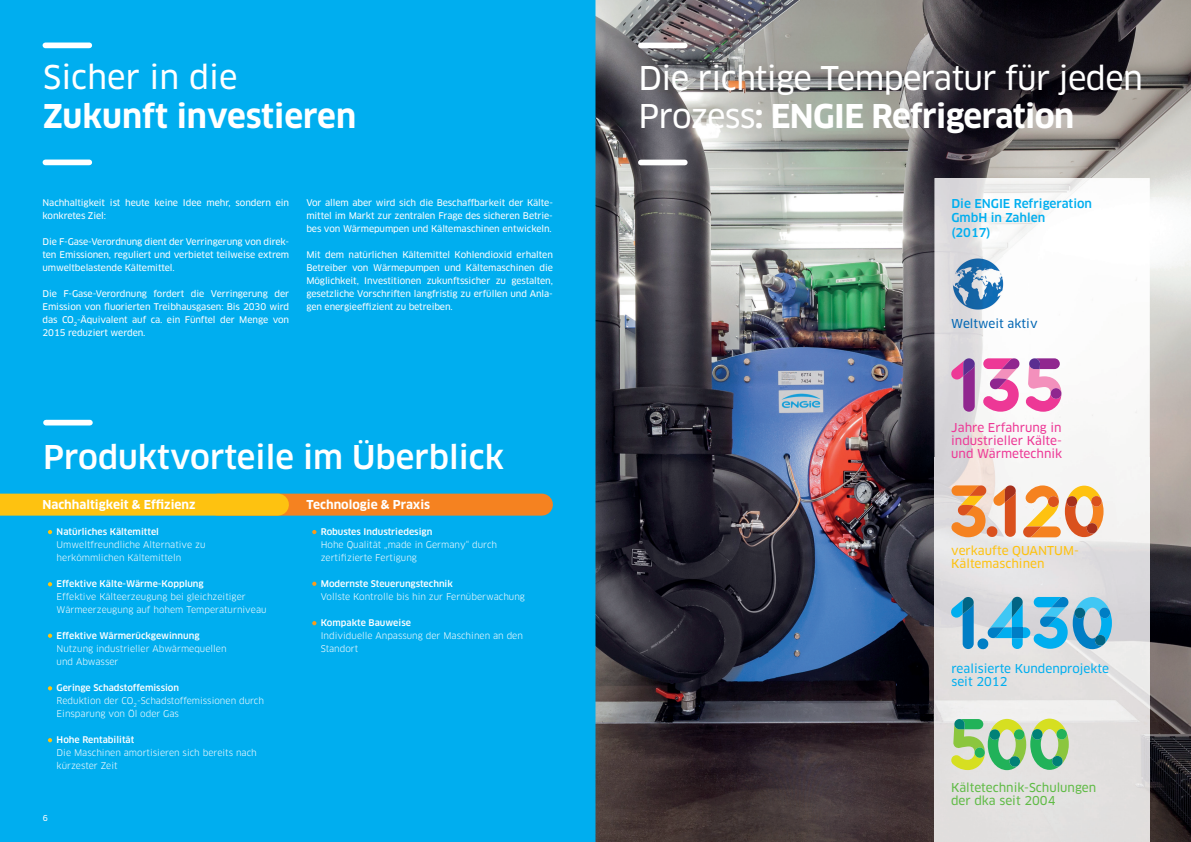
<style>
.page{position:relative;width:1191px;height:842px;background:#fff}
.page>*{position:absolute;margin:0;border:0;box-sizing:border-box;transform-origin:0 0}
.t1{font:32px "Clan Pro News";letter-spacing:-.02em;color:#fff}
.t2{font:700 32px "Clan Pro";letter-spacing:-.02em;color:#fff}
.t3{font:500 32px "Clan Pro";color:#fff}
.t4{font:700 32px "Clan Pro";color:#fff}
.t5{font:32px "Clan Pro News";color:#fff}
.t6{font:12px/13px "Clan Pro News";color:#ed3896;text-align:justify}
.t7{font:700 12px "Clan Pro";color:#fff}
.t8{font:500 12px/14.4px "Clan Pro";color:#00aeef}
.t9{font:12px/13px "Clan Pro News";color:#60bb46}
.t10{font:12px/13px "Clan Pro News";color:#00aeef}
.t11{font:12px/13px "Clan Pro News";color:#fec210}
.t12{font:12px "Clan Pro News";color:#0166b3}
.t13{font:9px/13px "Clan Pro News";letter-spacing:-.01em;color:#fff;text-align:justify}
.t14{font:9px/13px "Clan Pro";color:#fff}
.t15{font:500 9px "Clan Pro";color:#fff}
.t16{font:8px "Clan Pro News";color:#fff}
.s1{font-weight:500}
.s2{font-family:"Clan Pro News";font-weight:400}
</style>
<div class="page">
<div style="left:0;top:0;width:595px;height:842px;background:#00aeef"></div>
<div style="left:45px;top:43px;width:44px;height:5px;background:#fff"></div>
<div style="left:45px;top:160px;width:44px;height:5px;background:#fff"></div>
<img style="left:595px;top:0;width:596px;height:842px">
<div style="left:641px;top:43px;width:44px;height:5px;background:#fff"></div>
<div style="left:641px;top:160px;width:44px;height:5px;background:#fff"></div>
<img style="left:934px;top:178px;width:215px;height:664px">
<div style="left:46px;top:420px;width:44px;height:5px;background:#fff"></div>
<svg style="left:950px;top:358px;width:24px;height:54px"></svg>
<svg style="left:1025px;top:358px;width:36px;height:54px"></svg>
<svg style="left:982px;top:358px;width:37px;height:54px"></svg>
<img style="left:951px;top:256px;width:52px;height:54px">
<svg style="left:950px;top:719px;width:118px;height:51px;background:#9ecd8c"></svg>
<div style="left:218px;top:494px;width:324px;height:22px;background:#f58220"></div>
<svg style="left:1023px;top:485px;width:80px;height:52px"></svg>
<svg style="left:951px;top:485px;width:64px;height:53px;background:#e6a477"></svg>
<div style="left:0;top:494px;width:278px;height:22px;background:#fec210"></div>
<svg style="left:950px;top:597px;width:162px;height:53px;background:#76bad8"></svg>
<svg style="left:48px;top:530px;width:4px;height:4px"></svg>
<svg style="left:48px;top:582px;width:4px;height:4px"></svg>
<svg style="left:48px;top:634px;width:4px;height:4px"></svg>
<svg style="left:48px;top:686px;width:4px;height:4px"></svg>
<svg style="left:48px;top:738px;width:4px;height:4px"></svg>
<svg style="left:312px;top:530px;width:4px;height:4px"></svg>
<svg style="left:312px;top:582px;width:4px;height:4px"></svg>
<svg style="left:312px;top:621px;width:4px;height:4px"></svg>
<h1 class="t5" style="left:43px;top:59px;width:196px">Sicher in die</h1>
<h1 class="t4" style="left:43px;top:97px;width:314px">Zukunft investieren</h1>
<p class="t13" style="left:43px;top:196px;width:248px">Nachhaltigkeit ist heute keine Idee mehr, sondern ein konkretes Ziel:</p>
<p class="t13" style="left:43px;top:235px;width:248px">Die F-Gase-Verordnung dient der Verringerung von direk&shy;ten Emissionen, reguliert und verbietet teilweise extrem umweltbelastende Kältemittel.</p>
<p class="t13" style="left:43px;top:287px;width:248px">Die F-Gase-Verordnung fordert die Verringerung der Emission von fluorierten Treibhausgasen: Bis 2030 wird das CO<sub>2</sub>-Äquivalent auf ca. ein Fünftel der Menge von 2015 reduziert werden.</p>
<p class="t13" style="left:306px;top:196px;width:248px">Vor allem aber wird sich die Beschaffbarkeit der Kälte&shy;mittel im Markt zur zentralen Frage des sicheren Betrie&shy;bes von Wärmepumpen und Kältemaschinen entwickeln.</p>
<p class="t13" style="left:306px;top:248px;width:248px">Mit dem natürlichen Kältemittel Kohlendioxid erhalten Betreiber von Wärmepumpen und Kältemaschinen die Möglichkeit, Investitionen zukunftssicher zu gestalten, gesetzliche Vorschriften langfristig zu erfüllen und Anla&shy;gen energieeffizient zu betreiben.</p>
<h1 class="t3" style="left:43px;top:439px;width:462px">Produktvorteile im Überblick</h1>
<h2 class="t7" style="left:42px;top:498px;width:155px">Nachhaltigkeit &amp; Effizienz</h2>
<p class="t15" style="left:57px;top:527px;width:104px">Natürliches Kältemittel</p>
<p class="t14" style="left:57px;top:539px;width:150px">Umweltfreundliche Alternative zu herkömmlichen Kältemitteln</p>
<p class="t15" style="left:57px;top:579px;width:149px">Effektive Kälte-Wärme-Kopplung</p>
<p class="t14" style="left:57px;top:591px;width:211px">Effektive Kälteerzeugung bei gleichzeitiger<br>Wärmeerzeugung auf hohem Temperaturniveau</p>
<p class="t15" style="left:57px;top:631px;width:144px">Effektive Wärmerückgewinnung</p>
<p class="t14" style="left:57px;top:643px;width:171px">Nutzung industrieller Abwärmequellen und Abwasser</p>
<p class="t14" style="left:57px;top:682px;width:209px"><span class="s1">Geringe Schadstoffemission<br></span>Reduktion der CO<sub>2</sub>-Schadstoffemissionen durch<br>Einsparung von Öl oder Gas</p>
<p class="t15" style="left:57px;top:735px;width:79px">Hohe Rentabilität</p>
<p class="t14" style="left:57px;top:747px;width:202px">Die Maschinen amortisieren sich bereits nach kürzester Zeit</p>
<p class="t16" style="left:43px;top:813px;width:7px">6</p>
<h2 class="t7" style="left:306px;top:498px;width:125px">Technologie &amp; Praxis</h2>
<p class="t15" style="left:321px;top:527px;width:113px">Robustes Industriedesign</p>
<p class="t14" style="left:321px;top:539px;width:178px">Hohe Qualität „made in Germany“ durch zertifizierte Fertigung</p>
<p class="t15" style="left:321px;top:579px;width:134px">Modernste Steuerungstechnik</p>
<p class="t14" style="left:321px;top:591px;width:206px">Vollste Kontrolle bis hin zur Fernüberwachung</p>
<p class="t15" style="left:321px;top:618px;width:92px">Kompakte Bauweise</p>
<p class="t14" style="left:321px;top:630px;width:204px">Individuelle Anpassung der Maschinen an den<br>Standort</p>
<h1 class="t1" style="left:638px;top:59px;width:506px">Die richtige Temperatur für jeden</h1>
<h1 class="t2" style="left:638px;top:97px;width:437px"><span class="s2">Prozess</span>: ENGIE Refrigeration</h1>
<h2 class="t8" style="left:951px;top:196px;width:142px">Die ENGIE Refrigeration<br>GmbH in Zahlen<br>(2017)</h2>
<h2 class="t12" style="left:951px;top:316px;width:88px">Weltweit aktiv</h2>
<h2 class="t6" style="left:951px;top:422px;width:113px">Jahre Erfahrung in industrieller Kälte&shy;und Wärmetechnik</h2>
<h2 class="t11" style="left:951px;top:544px;width:129px">verkaufte QUANTUM-<br>Kältemaschinen</h2>
<h2 class="t10" style="left:951px;top:662px;width:159px">realisierte Kundenprojekte seit 2012</h2>
<h2 class="t9" style="left:951px;top:781px;width:147px">Kältetechnik-Schulungen der dka seit 2004</h2>
</div>
